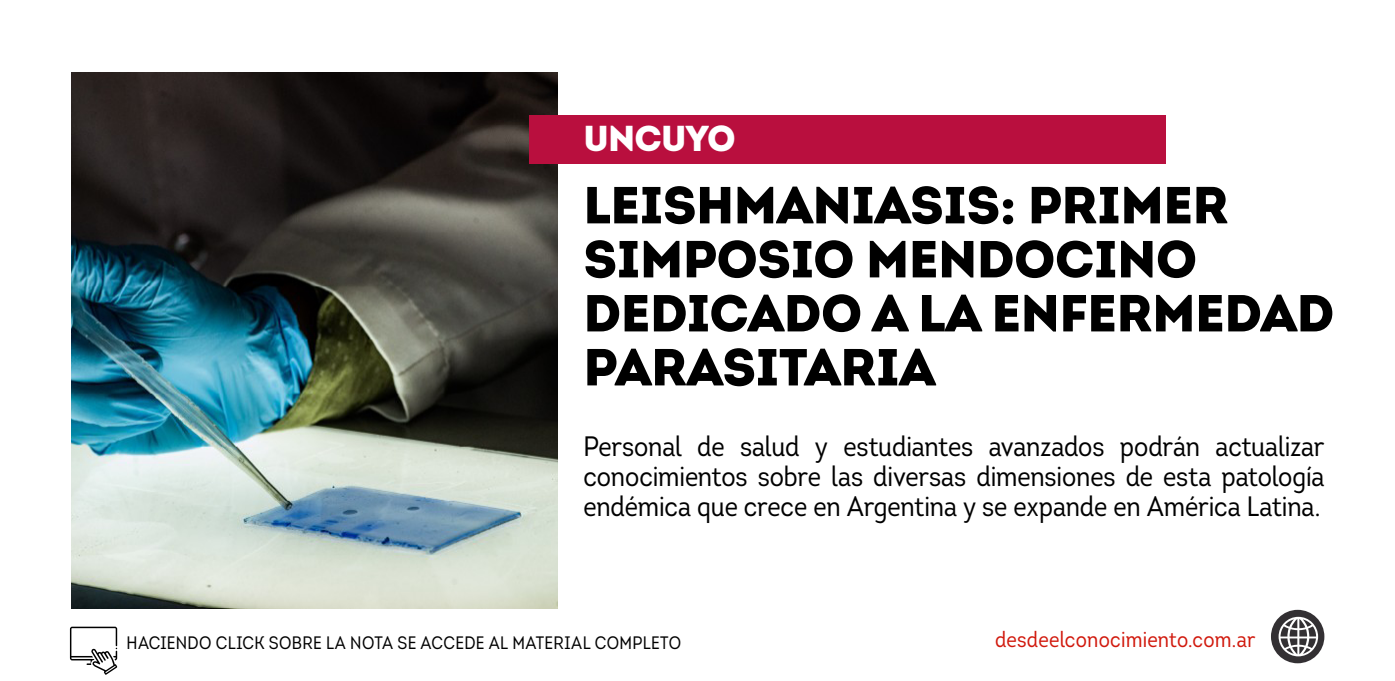
<style>
.page{position:relative;width:1395px;height:681px;background:#fff}
.page>*{position:absolute;margin:0;border:0;box-sizing:border-box;transform-origin:0 0}
.t1{font:900 52px/54px "Intro";letter-spacing:-.01em;color:#000}
.t2{font:900 36px "Intro";letter-spacing:-.02em;color:#fff}
.t3{font:28px/30px "Intro Cond";letter-spacing:-.005em;color:#000;text-align:justify}
.t4{font:22px "Intro Cond";letter-spacing:.01em;color:#d1190d}
.t5{font:18px "Intro Cond";letter-spacing:.02em;color:#000}
</style>
<div class="page">
<div style="left:1271px;top:609px;width:53px;height:54px;background:#333033;border-radius:50%"></div>
<svg style="left:1278px;top:616px;width:40px;height:40px"></svg>
<svg style="left:70px;top:626px;width:47px;height:48px"></svg>
<img style="left:72px;top:73px;width:486px;height:535px">
<div style="left:529px;top:115px;width:636px;height:48px;background:#b90f3e"></div>
<p class="t2" style="left:583px;top:115px;width:154px">UNCUYO</p>
<h1 class="t1" style="left:583px;top:177px;width:752px">LEISHMANIASIS: PRIMER<br>SIMPOSIO MENDOCINO<br>DEDICADO A LA ENFERMEDAD<br>PARASITARIA</h1>
<p class="t3" style="left:583px;top:431px;width:742px">Personal de salud y estudiantes avanzados podrán actualizar conocimientos sobre las diversas dimensiones de esta patología endémica que crece en Argentina y se expande en América Latina.</p>
<p class="t5" style="left:127px;top:631px;width:556px">HACIENDO CLICK SOBRE LA NOTA SE ACCEDE AL MATERIAL COMPLETO</p>
<p class="t4" style="left:995px;top:625px;width:262px">desdeelconocimiento.com.ar</p>
</div>
